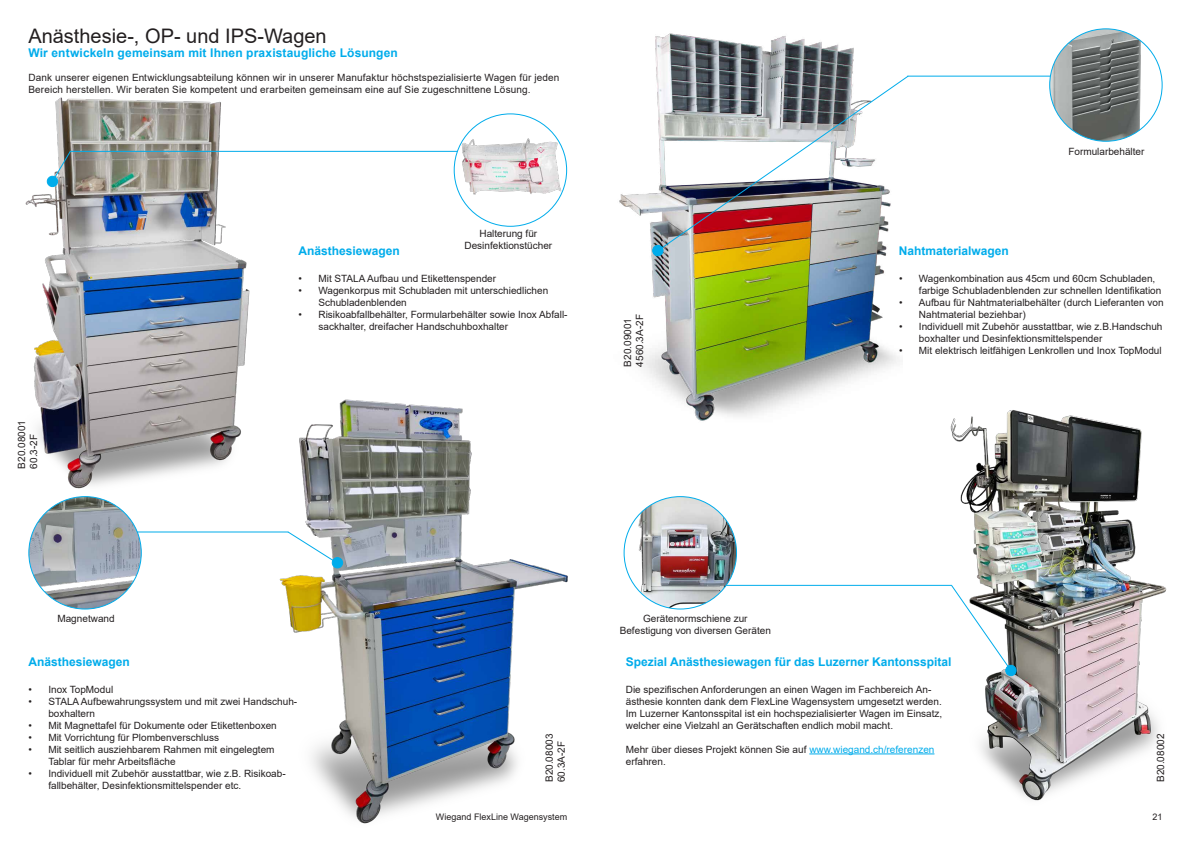
<style>
.page{position:relative;width:1191px;height:842px;background:#fff}
.page>*{position:absolute;margin:0;border:0;box-sizing:border-box;transform-origin:0 0}
.t1{font:20px "Arial";color:#231f20}
.t2{font:700 12px "Arial";color:#00aceb}
.t3{font:10px/12px "Arial";color:#231f20}
.t4{font:9px "Arial";color:#231f20}
.s1{color:#00aceb}
</style>
<div class="page">
<img style="left:896px;top:410px;width:271px;height:391px">
<img style="left:25px;top:97px;width:264px;height:405px">
<div style="left:47px;top:176px;width:11px;height:11px;background:#00aceb;border-radius:50%"></div>
<div style="left:47px;top:176px;width:11px;height:11px;border:1px solid #00aceb;border-radius:50%"></div>
<img style="left:456px;top:130px;width:109px;height:77px">
<img style="left:259px;top:378px;width:309px;height:446px">
<img style="left:619px;top:33px;width:283px;height:392px">
<svg style="left:51px;top:150px;width:21px;height:33px"></svg>
<hr style="left:70px;top:151px;width:387px;height:1px;background:#00aceb">
<img style="left:29px;top:497px;width:112px;height:112px;border-radius:56px">
<div style="left:332px;top:558px;width:10px;height:10px;background:#00aceb;border-radius:50%"></div>
<div style="left:332px;top:557px;width:11px;height:11px;border:1px solid #00aceb;border-radius:50%"></div>
<svg style="left:286px;top:530px;width:52px;height:34px"></svg>
<hr style="left:137px;top:531px;width:151px;height:1px;background:#00aceb">
<img style="left:1049px;top:29px;width:113px;height:112px;border-radius:56px">
<div style="left:652px;top:245px;width:11px;height:11px;background:#00aceb;border-radius:50%"></div>
<div style="left:652px;top:245px;width:11px;height:11px;border:1px solid #00aceb;border-radius:50%"></div>
<img style="left:657px;top:75px;width:252px;height:176px">
<hr style="left:907px;top:76px;width:143px;height:1px;background:#00aceb">
<img style="left:624px;top:497px;width:112px;height:112px;border-radius:56px">
<svg style="left:950px;top:584px;width:62px;height:88px"></svg>
<hr style="left:726px;top:585px;width:225px;height:1px;background:#00aceb">
<div style="left:1005px;top:665px;width:11px;height:11px;background:#00aceb;border-radius:50%"></div>
<div style="left:1005px;top:665px;width:11px;height:11px;border:1px solid #00aceb;border-radius:50%"></div>
<hr style="left:809px;top:753px;width:125px;height:1px;background:#00aceb">
<h1 class="t1" style="left:28px;top:22px;width:300px">Anästhesie-, OP- und IPS-Wagen</h1>
<p class="t2" style="left:28px;top:45px;width:371px">Wir entwickeln gemeinsam mit Ihnen praxistaugliche Lösungen</p>
<p class="t3" style="left:28px;top:72px;width:532px">Dank unserer eigenen Entwicklungsabteilung können wir in unserer Manufaktur höchstspezialisierte Wagen für jeden<br>Bereich herstellen. Wir beraten Sie kompetent und erarbeiten gemeinsam eine auf Sie zugeschnittene Lösung.</p>
<p class="t3" style="left:15px;top:469px;width:50px;rotate:-90deg">B20.08001<br>60.3-2F</p>
<p class="t3" style="left:464px;top:227px;width:89px;text-align:center">Halterung für<br>Desinfektionstücher</p>
<p class="t2" style="left:298px;top:243px;width:103px">Anästhesiewagen</p>
<p class="t3" style="left:299px;top:272px;width:199px">• Mit STALA Aufbau und Etikettenspender</p>
<p class="t3" style="left:318px;top:284px;width:231px;text-indent:-20px">• Wagenkorpus mit Schubladen mit unterschiedlichen<br>Schubladenblenden</p>
<p class="t3" style="left:318px;top:308px;width:251px;text-indent:-20px">• Risikoabfallbehälter, Formularbehälter sowie Inox Abfall&shy;sackhalter, dreifacher Handschuhboxhalter</p>
<p class="t3" style="left:621px;top:367px;width:54px;rotate:-90deg">B20.09001<br>4560.3A-2F</p>
<p class="t3" style="left:1068px;top:145px;width:78px">Formularbehälter</p>
<p class="t2" style="left:899px;top:243px;width:112px">Nahtmaterialwagen</p>
<p class="t3" style="left:919px;top:272px;width:244px;text-indent:-20px">• Wagenkombination aus 45cm und 60cm Schubladen, farbige Schubladenblenden zur schnellen Identifikation</p>
<p class="t3" style="left:919px;top:296px;width:246px;text-indent:-20px">• Aufbau für Nahtmaterialbehälter (durch Lieferanten von<br>Nahtmaterial beziehbar)</p>
<p class="t3" style="left:919px;top:320px;width:245px;text-indent:-20px">• Individuell mit Zubehör ausstattbar, wie z.B.Handschuh boxhalter und Desinfektionsmittelspender</p>
<p class="t3" style="left:899px;top:344px;width:264px">• Mit elektrisch leitfähigen Lenkrollen und Inox TopModul</p>
<p class="t3" style="left:57px;top:613px;width:59px">Magnetwand</p>
<p class="t2" style="left:28px;top:654px;width:103px">Anästhesiewagen</p>
<p class="t3" style="left:29px;top:683px;width:86px">• Inox TopModul</p>
<p class="t3" style="left:48px;top:695px;width:250px;text-indent:-20px">• STALA Aufbewahrungssystem und mit zwei Handschuh&shy;boxhaltern</p>
<p class="t3" style="left:29px;top:719px;width:250px">• Mit Magnettafel für Dokumente oder Etikettenboxen</p>
<p class="t3" style="left:29px;top:731px;width:192px">• Mit Vorrichtung für Plombenverschluss</p>
<p class="t3" style="left:48px;top:743px;width:228px;text-indent:-20px">• Mit seitlich ausziehbarem Rahmen mit eingelegtem<br>Tablar für mehr Arbeitsfläche</p>
<p class="t3" style="left:48px;top:767px;width:239px;text-indent:-20px">• Individuell mit Zubehör ausstattbar, wie z.B. Risikoab&shy;fallbehälter, Desinfektionsmittelspender etc.</p>
<p class="t3" style="left:543px;top:782px;width:50px;rotate:-90deg">B20.08003<br>60.3A-2F</p>
<p class="t3" style="left:620px;top:613px;width:153px;text-align:center">Gerätenormschiene zur<br>Befestigung von diversen Geräten</p>
<p class="t2" style="left:626px;top:654px;width:327px">Spezial Anästhesiewagen für das Luzerner Kantonsspital</p>
<p class="t3" style="left:626px;top:683px;width:318px">Die spezifischen Anforderungen an einen Wagen im Fachbereich An&shy;ästhesie konnten dank dem FlexLine Wagensystem umgesetzt werden.<br>Im Luzerner Kantonsspital ist ein hochspezialisierter Wagen im Einsatz, welcher eine Vielzahl an Gerätschaften endlich mobil macht.</p>
<p class="t3" style="left:626px;top:743px;width:310px">Mehr über dieses Projekt können Sie auf <span class="s1">www.wiegand.ch/referenzen </span>erfahren.</p>
<p class="t3" style="left:1154px;top:782px;width:50px;rotate:-90deg">B20.08002</p>
<p class="t4" style="left:436px;top:811px;width:133px">Wiegand FlexLine Wagensystem</p>
<p class="t4" style="left:1152px;top:811px;width:12px">21</p>
</div>
